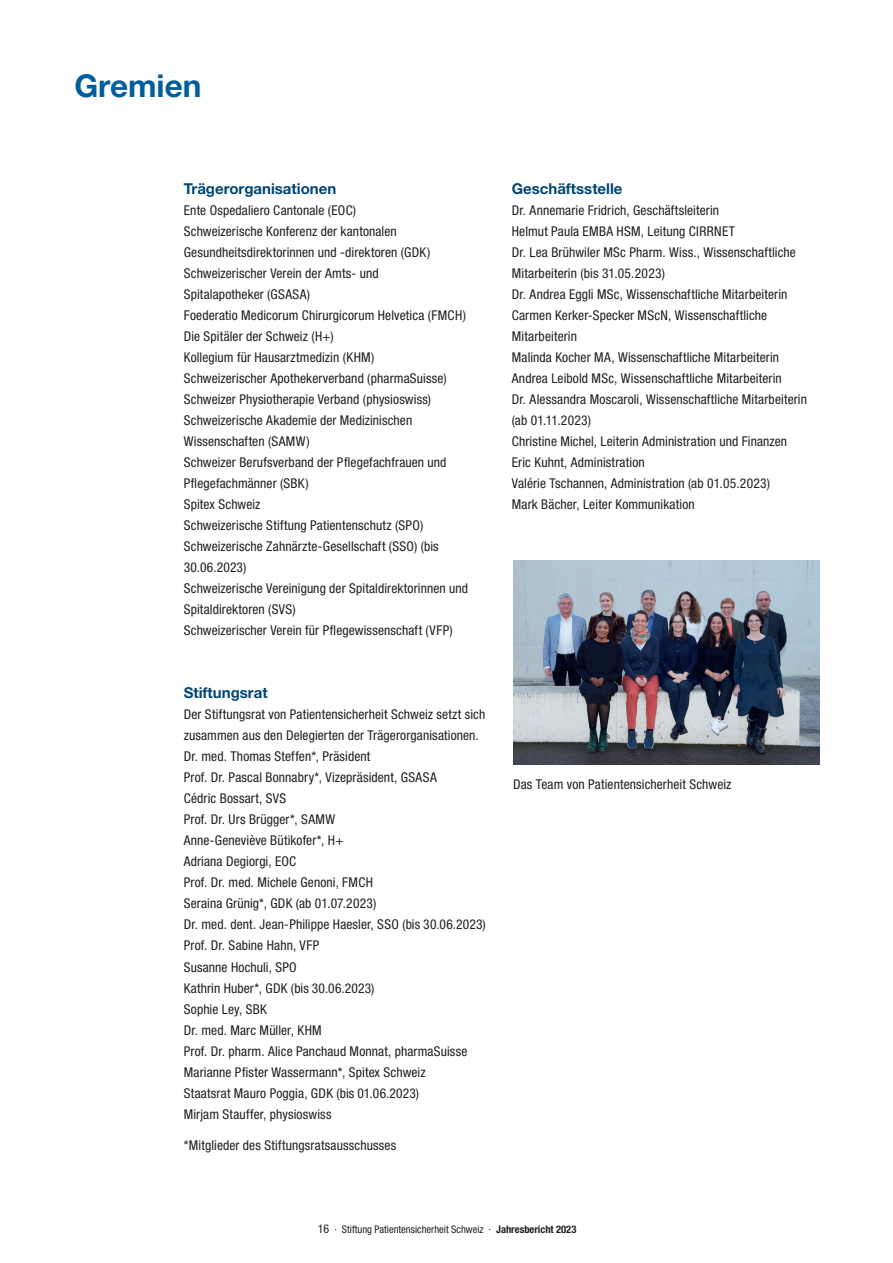
<style>
.page{position:relative;width:893px;height:1263px;background:#fff}
.page>*{position:absolute;margin:0;border:0;box-sizing:border-box;transform-origin:0 0}
.t1{font:700 31.5px "Helvetica Neue LT Std";color:#005f9b}
.t2{font:700 15px "Helvetica Neue LT Std";color:#004574}
.t3{font:condensed 13.5px/21px "Helvetica Neue LT Std";letter-spacing:.01em;color:#231f20}
.t4{font:condensed 10.5px "Helvetica Neue LT Std";color:#231f20}
.s1{font-size:12px}
.s2{font-weight:700}
</style>
<div class="page">
<img style="left:513px;top:561px;width:307px;height:204px">
<h1 class="t1" style="left:74px;top:66px;width:129px">Gremien</h1>
<p class="t2" style="left:184px;top:180px;width:154px">Trägerorganisationen</p>
<p class="t3" style="left:184px;top:200px;width:286px">Ente Ospedaliero Cantonale (EOC)<br>Schweizerische Konferenz der kantonalen Gesundheitsdirektorinnen und -direktoren (GDK)<br>Schweizerischer Verein der Amts- und<br>Spitalapotheker (GSASA)<br>Foederatio Medicorum Chirurgicorum Helvetica (FMCH)<br>Die Spitäler der Schweiz (H+)<br>Kollegium für Hausarztmedizin (KHM)<br>Schweizerischer Apothekerverband (pharmaSuisse)<br>Schweizer Physiotherapie Verband (physioswiss)<br>Schweizerische Akademie der Medizinischen Wissenschaften (SAMW)<br>Schweizer Berufsverband der Pflegefachfrauen und Pflegefachmänner (SBK)<br>Spitex Schweiz<br>Schweizerische Stiftung Patientenschutz (SPO)<br>Schweizerische Zahnärzte-Gesellschaft (SSO) (bis 30.06.2023)<br>Schweizerische Vereinigung der Spitaldirektorinnen und Spitaldirektoren (SVS)<br>Schweizerischer Verein für Pflegewissenschaft (VFP)</p>
<p class="t2" style="left:184px;top:684px;width:85px">Stiftungsrat</p>
<p class="t3" style="left:184px;top:704px;width:304px">Der Stiftungsrat von Patientensicherheit Schweiz setzt sich zusammen aus den Delegierten der Trägerorganisationen.<br>Dr. med. Thomas Steffen*, Präsident<br>Prof. Dr. Pascal Bonnabry*, Vizepräsident, GSASA<br>Cédric Bossart, SVS<br>Prof. Dr. Urs Brügger*, SAMW<br>Anne-Geneviève Bütikofer*, H+<br>Adriana Degiorgi, EOC<br>Prof. Dr. med. Michele Genoni, FMCH<br>Seraina Grünig*, GDK (ab 01.07.2023)<br>Dr. med. dent. Jean-Philippe Haesler, SSO (bis 30.06.2023)<br>Prof. Dr. Sabine Hahn, VFP<br>Susanne Hochuli, SPO<br>Kathrin Huber*, GDK (bis 30.06.2023)<br>Sophie Ley, SBK<br>Dr. med. Marc Müller, KHM<br>Prof. Dr. pharm. Alice Panchaud Monnat, pharmaSuisse Marianne Pfister Wassermann*, Spitex Schweiz<br>Staatsrat Mauro Poggia, GDK (bis 01.06.2023)<br>Mirjam Stauffer, physioswiss</p>
<p class="t3" style="left:184px;top:1135px;width:214px">*Mitglieder des Stiftungsratsausschusses</p>
<p class="t2" style="left:512px;top:180px;width:112px">Geschäftsstelle</p>
<p class="t3" style="left:512px;top:200px;width:297px">Dr. Annemarie Fridrich, Geschäftsleiterin<br>Helmut Paula EMBA HSM, Leitung CIRRNET<br>Dr. Lea Brühwiler MSc Pharm. Wiss., Wissenschaftliche Mitarbeiterin (bis 31.05.2023)<br>Dr. Andrea Eggli MSc, Wissenschaftliche Mitarbeiterin Carmen Kerker-Specker MScN, Wissenschaftliche Mitarbeiterin<br>Malinda Kocher MA, Wissenschaftliche Mitarbeiterin Andrea Leibold MSc, Wissenschaftliche Mitarbeiterin<br>Dr. Alessandra Moscaroli, Wissenschaftliche Mitarbeiterin (ab 01.11.2023)<br>Christine Michel, Leiterin Administration und Finanzen Eric Kuhnt, Administration<br>Valérie Tschannen, Administration (ab 01.05.2023)<br>Mark Bächer, Leiter Kommunikation</p>
<p class="t3" style="left:513px;top:773px;width:220px">Das Team von Patientensicherheit Schweiz</p>
<p class="t4" style="left:318px;top:1223px;width:260px"><span class="s1">16</span> · Stiftung Patientensicherheit Schweiz · <span class="s2">Jahresbericht 2023</span></p>
</div>
